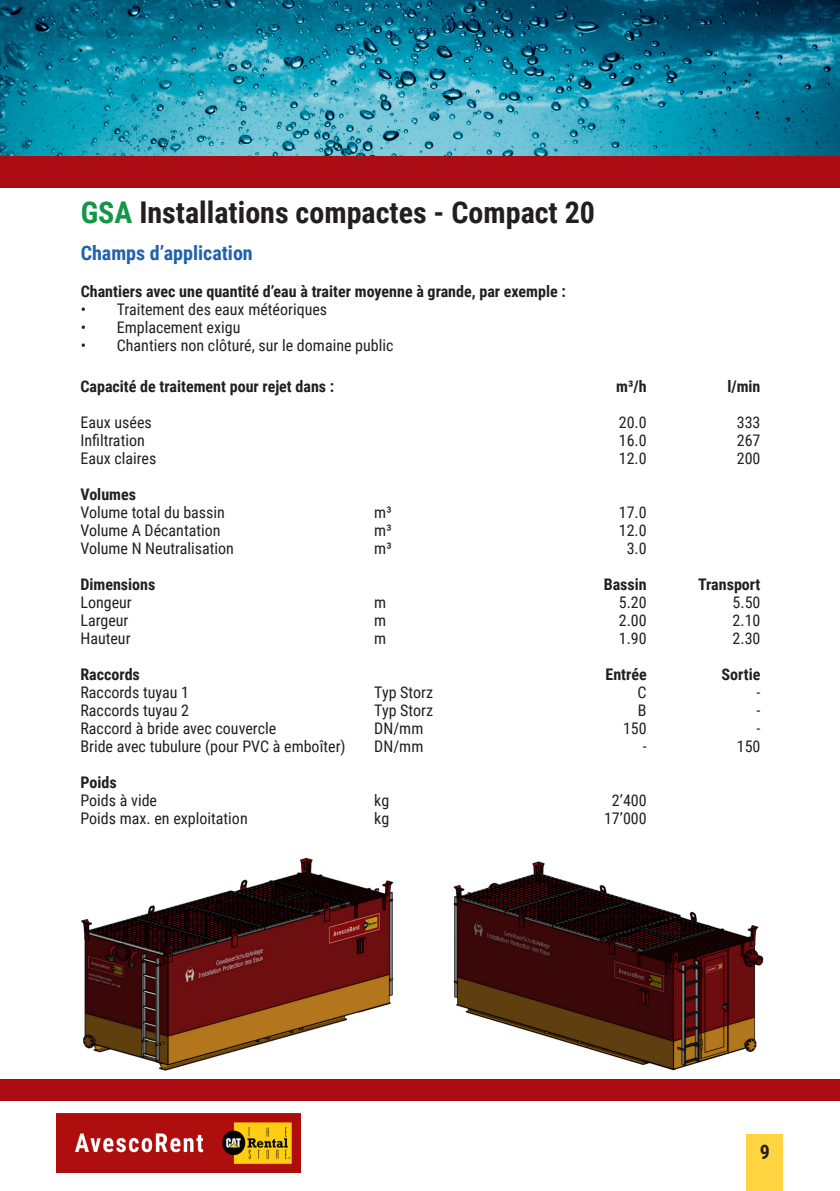
<style>
.page{position:relative;width:840px;height:1191px;background:#fff}
.page>*{position:absolute;margin:0;border:0;box-sizing:border-box;transform-origin:0 0}
.t1{font:700 30px "Roboto Condensed";color:#231f20}
.t2{font:700 20px "Roboto Condensed";color:#2161ae}
.t3{font:700 20px "Roboto Condensed";color:#231f20}
.t4{font:16px "Roboto Condensed";color:#231f20}
.t5{font:700 16px "Roboto Condensed";color:#231f20}
.s1{color:#149649}
</style>
<div class="page">
<img style="left:1px;top:0;width:838px;height:156px">
<img style="left:81px;top:857px;width:312px;height:214px">
<img style="left:453px;top:861px;width:310px;height:210px">
<div style="left:0;top:156px;width:839px;height:31px;background:#ab0b13"></div>
<div style="left:0;top:1079px;width:839px;height:21px;background:#ab0b13"></div>
<div style="left:746px;top:1134px;width:36px;height:57px;background:#fed540"></div>
<img style="left:0;top:0;width:1px;height:157px">
<img style="left:57px;top:1113px;width:243px;height:59px">
<p class="t1" style="left:81px;top:191px;width:515px"><span class="s1">GSA</span> Installations compactes - Compact 20</p>
<p class="t2" style="left:81px;top:238px;width:173px">Champs d’application</p>
<p class="t5" style="left:81px;top:280px;width:486px">Chantiers avec une quantité d’eau à traiter moyenne à grande, par exemple :</p>
<p class="t4" style="left:81px;top:298px;width:248px">• Traitement des eaux météoriques</p>
<p class="t4" style="left:81px;top:316px;width:161px">• Emplacement exigu</p>
<p class="t4" style="left:81px;top:334px;width:314px">• Chantiers non clôturé, sur le domaine public</p>
<p class="t5" style="left:80px;top:375px;width:255px">Capacité de traitement pour rejet dans :</p>
<p class="t4" style="left:80px;top:411px;width:73px">Eaux usées</p>
<p class="t4" style="left:80px;top:429px;width:66px">Infiltration</p>
<p class="t4" style="left:80px;top:447px;width:77px">Eaux claires</p>
<p class="t5" style="left:80px;top:483px;width:57px">Volumes</p>
<p class="t4" style="left:80px;top:501px;width:146px">Volume total du bassin</p>
<p class="t4" style="left:80px;top:519px;width:142px">Volume A Décantation</p>
<p class="t4" style="left:80px;top:537px;width:155px">Volume N Neutralisation</p>
<p class="t5" style="left:80px;top:573px;width:76px">Dimensions</p>
<p class="t4" style="left:80px;top:591px;width:53px">Longeur</p>
<p class="t4" style="left:80px;top:609px;width:49px">Largeur</p>
<p class="t4" style="left:80px;top:627px;width:52px">Hauteur</p>
<p class="t5" style="left:80px;top:663px;width:61px">Raccords</p>
<p class="t4" style="left:80px;top:681px;width:110px">Raccords tuyau 1</p>
<p class="t4" style="left:80px;top:699px;width:110px">Raccords tuyau 2</p>
<p class="t4" style="left:80px;top:717px;width:197px">Raccord à bride avec couvercle</p>
<p class="t4" style="left:80px;top:735px;width:266px">Bride avec tubulure (pour PVC à emboîter)</p>
<p class="t5" style="left:80px;top:771px;width:38px">Poids</p>
<p class="t4" style="left:80px;top:789px;width:78px">Poids à vide</p>
<p class="t4" style="left:80px;top:807px;width:169px">Poids max. en exploitation</p>
<p class="t4" style="left:374px;top:501px;width:19px">m³</p>
<p class="t4" style="left:374px;top:519px;width:19px">m³</p>
<p class="t4" style="left:374px;top:537px;width:19px">m³</p>
<p class="t4" style="left:374px;top:591px;width:14px">m</p>
<p class="t4" style="left:374px;top:609px;width:14px">m</p>
<p class="t4" style="left:374px;top:627px;width:14px">m</p>
<p class="t4" style="left:374px;top:681px;width:60px">Typ Storz</p>
<p class="t4" style="left:374px;top:699px;width:60px">Typ Storz</p>
<p class="t4" style="left:374px;top:717px;width:51px">DN/mm</p>
<p class="t4" style="left:374px;top:735px;width:51px">DN/mm</p>
<p class="t4" style="left:374px;top:789px;width:16px">kg</p>
<p class="t4" style="left:374px;top:807px;width:16px">kg</p>
<p class="t5" style="left:616px;top:375px;width:32px">m³/h</p>
<p class="t4" style="left:618px;top:411px;width:29px">20.0</p>
<p class="t4" style="left:618px;top:429px;width:29px">16.0</p>
<p class="t4" style="left:618px;top:447px;width:29px">12.0</p>
<p class="t4" style="left:618px;top:501px;width:29px">17.0</p>
<p class="t4" style="left:618px;top:519px;width:29px">12.0</p>
<p class="t4" style="left:626px;top:537px;width:22px">3.0</p>
<p class="t5" style="left:603px;top:573px;width:44px">Bassin</p>
<p class="t4" style="left:618px;top:591px;width:29px">5.20</p>
<p class="t4" style="left:618px;top:609px;width:29px">2.00</p>
<p class="t4" style="left:618px;top:627px;width:29px">1.90</p>
<p class="t5" style="left:605px;top:663px;width:43px">Entrée</p>
<p class="t4" style="left:637px;top:681px;width:11px">C</p>
<p class="t4" style="left:637px;top:699px;width:10px">B</p>
<p class="t4" style="left:622px;top:717px;width:25px">150</p>
<p class="t4" style="left:642px;top:735px;width:5px">-</p>
<p class="t4" style="left:611px;top:789px;width:36px">2’400</p>
<p class="t4" style="left:603px;top:807px;width:44px">17’000</p>
<p class="t5" style="left:727px;top:375px;width:35px">l/min</p>
<p class="t4" style="left:736px;top:411px;width:25px">333</p>
<p class="t4" style="left:736px;top:429px;width:25px">267</p>
<p class="t4" style="left:736px;top:447px;width:25px">200</p>
<p class="t5" style="left:697px;top:573px;width:64px">Transport</p>
<p class="t4" style="left:732px;top:591px;width:29px">5.50</p>
<p class="t4" style="left:732px;top:609px;width:29px">2.10</p>
<p class="t4" style="left:732px;top:627px;width:29px">2.30</p>
<p class="t5" style="left:721px;top:663px;width:40px">Sortie</p>
<p class="t4" style="left:756px;top:681px;width:5px">-</p>
<p class="t4" style="left:756px;top:699px;width:5px">-</p>
<p class="t4" style="left:756px;top:717px;width:5px">-</p>
<p class="t4" style="left:736px;top:735px;width:25px">150</p>
<p class="t3" style="left:759px;top:1138px;width:12px">9</p>
</div>
